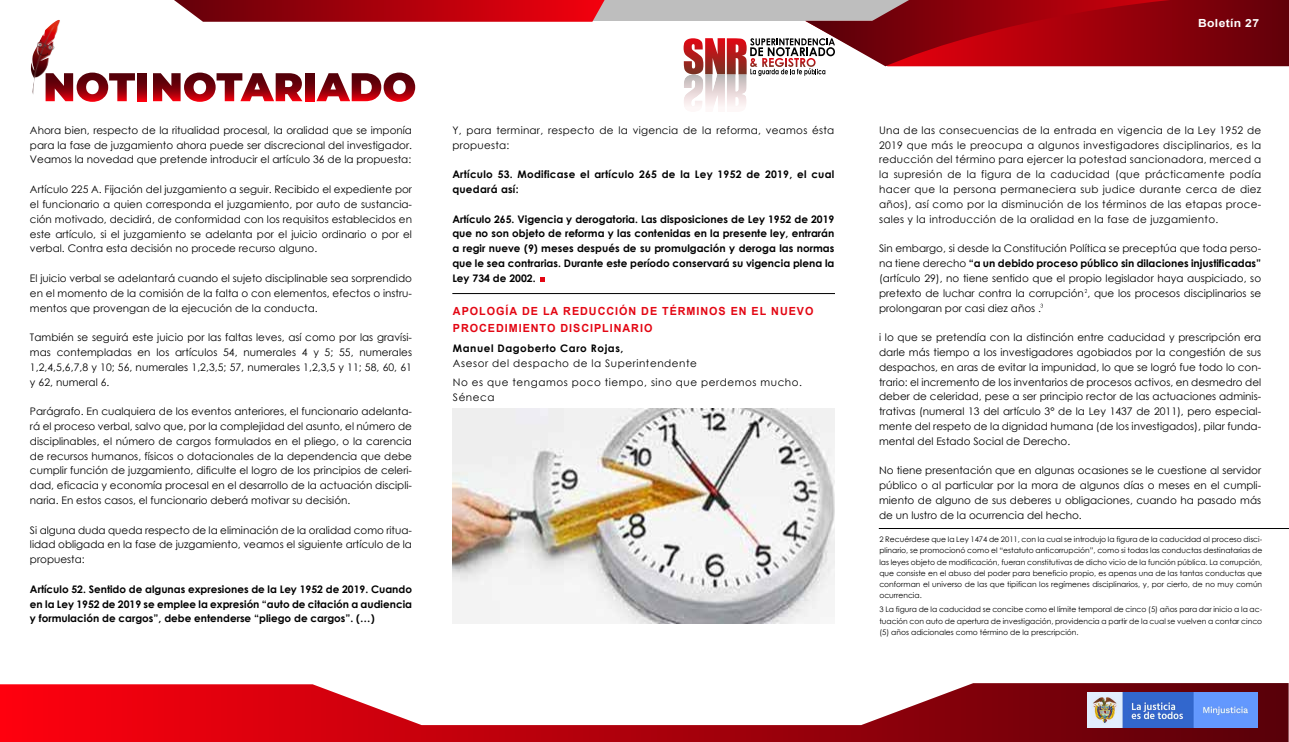
<style>
.page{position:relative;width:1289px;height:742px;background:#fff}
.page>*{position:absolute;margin:0;border:0;box-sizing:border-box;transform-origin:0 0}
.t1{font:700 11.2px/17.2px "Arial";letter-spacing:.09em;color:#e30613;scale:.96 1}
.t2{font:700 11.2px "Arial";letter-spacing:.025em;color:#fff;scale:1.08 1}
.t3{font:10.4px/14.8px "Century Gothic";color:#000;text-align:justify}
.t4{font:700 10.4px/14.8px "Century Gothic";color:#000;text-align:justify}
.t5{font:10.4px/18.6px "Century Gothic";letter-spacing:.055em;color:#000}
.t6{font:700 10.4px/14.8px "Century Gothic";letter-spacing:.025em;color:#000}
.t7{font:10.4px/14.8px "Century Gothic";letter-spacing:.025em;color:#000}
.t8{font:700 10.4px "Century Gothic";letter-spacing:.055em;color:#000}
.t9{font:7.6px/11.2px "Century Gothic";color:#000;text-align:justify}
.s1{font-weight:700}
</style>
<div class="page">
<svg style="left:0;top:683px;width:1289px;height:59px"></svg>
<img style="left:31px;top:20px;width:29px;height:75px">
<svg style="left:46px;top:73px;width:89px;height:29px"></svg>
<svg style="left:137px;top:73px;width:10px;height:28px"></svg>
<img style="left:1087px;top:692px;width:171px;height:36px">
<svg style="left:540px;top:277px;width:5px;height:5px"></svg>
<hr style="left:452px;top:293px;width:383px;height:1px;background:#000">
<hr style="left:879px;top:528px;width:410px;height:1px;background:#000">
<img style="left:453px;top:409px;width:381px;height:214px">
<svg style="left:153px;top:0;width:1136px;height:106px"></svg>
<p class="t3" style="left:30px;top:123px;width:384px">Ahora bien, respecto de la ritualidad procesal, la oralidad que se imponía para la fase de juzgamiento ahora puede ser discrecional del investigador.<br>Veamos la novedad que pretende introducir el artículo 36 de la propuesta:</p>
<p class="t3" style="left:30px;top:182px;width:384px">Artículo 225 A. Fijación del juzgamiento a seguir. Recibido el expediente por el funcionario a quien corresponda el juzgamiento, por auto de sustancia&shy;ción motivado, decidirá, de conformidad con los requisitos establecidos en este artículo, si el juzgamiento se adelanta por el juicio ordinario o por el verbal. Contra esta decisión no procede recurso alguno.</p>
<p class="t3" style="left:30px;top:271px;width:384px">El juicio verbal se adelantará cuando el sujeto disciplinable sea sorprendido en el momento de la comisión de la falta o con elementos, efectos o instru&shy;mentos que provengan de la ejecución de la conducta.</p>
<p class="t3" style="left:30px;top:330px;width:384px">También se seguirá este juicio por las faltas leves, así como por las gravísi&shy;mas contempladas en los artículos 54, numerales 4 y 5; 55, numerales 1,2,4,5,6,7,8 y 10; 56, numerales 1,2,3,5; 57, numerales 1,2,3,5 y 11; 58, 60, 61 y 62, numeral 6.</p>
<p class="t3" style="left:30px;top:404px;width:384px">Parágrafo. En cualquiera de los eventos anteriores, el funcionario adelanta&shy;rá el proceso verbal, salvo que, por la complejidad del asunto, el número de disciplinables, el número de cargos formulados en el pliego, o la carencia de recursos humanos, físicos o dotacionales de la dependencia que debe cumplir función de juzgamiento, dificulte el logro de los principios de celeri&shy;dad, eficacia y economía procesal en el desarrollo de la actuación discipli&shy;naria. En estos casos, el funcionario deberá motivar su decisión.</p>
<p class="t3" style="left:30px;top:522px;width:384px">Si alguna duda queda respecto de la eliminación de la oralidad como ritua&shy;lidad obligada en la fase de juzgamiento, veamos el siguiente artículo de la propuesta:</p>
<p class="t4" style="left:30px;top:581px;width:384px">Artículo 52. Sentido de algunas expresiones de la Ley 1952 de 2019. Cuando en la Ley 1952 de 2019 se emplee la expresión “auto de citación a audiencia y formulación de cargos”, debe entenderse “pliego de cargos”. (…)</p>
<p class="t7" style="left:452px;top:122px;width:384px">Y, para terminar, respecto de la vigencia de la reforma, veamos ésta propuesta:</p>
<p class="t6" style="left:452px;top:167px;width:384px">Artículo 53. Modificase el artículo 265 de la Ley 1952 de 2019, el cual quedará así:</p>
<p class="t4" style="left:452px;top:211px;width:384px">Artículo 265. Vigencia y derogatoria. Las disposiciones de Ley 1952 de 2019 que no son objeto de reforma y las contenidas en la presente ley, entrarán a regir nueve (9) meses después de su promulgación y deroga las normas que le sea contrarias. Durante este período conservará su vigencia plena la Ley 734 de 2002.</p>
<p class="t1" style="left:453px;top:302px;width:377px">APOLOGÍA DE LA REDUCCIÓN DE TÉRMINOS EN EL NUEVO<br>PROCEDIMIENTO DISCIPLINARIO</p>
<p class="t8" style="left:453px;top:341px;width:172px">Manuel Dagoberto Caro Rojas,</p>
<p class="t5" style="left:453px;top:354px;width:351px">Asesor del despacho de la Superintendente<br>No es que tengamos poco tiempo, sino que perdemos mucho.</p>
<p class="t3" style="left:453px;top:389px;width:43px">Séneca</p>
<p class="t2" style="left:1198px;top:15px;width:58px">Boletín 27</p>
<p class="t3" style="left:879px;top:122px;width:384px">Una de las consecuencias de la entrada en vigencia de la Ley 1952 de 2019 que más le preocupa a algunos investigadores disciplinarios, es la reducción del término para ejercer la potestad sancionadora, merced a la supresión de la figura de la caducidad (que prácticamente podía hacer que la persona permaneciera sub judice durante cerca de diez años), así como por la disminución de los términos de las etapas proce&shy;sales y la introducción de la oralidad en la fase de juzgamiento.</p>
<p class="t3" style="left:879px;top:241px;width:384px">Sin embargo, si desde la Constitución Política se preceptúa que toda perso&shy;na tiene derecho <span class="s1">“a un debido proceso público sin dilaciones injustificadas” </span>(artículo 29), no tiene sentido que el propio legislador haya auspiciado, so pretexto de luchar contra la corrupción , que los procesos disciplinarios se prolongaran por casi diez años .</p>
<p class="t3" style="left:879px;top:330px;width:384px">i lo que se pretendía con la distinción entre caducidad y prescripción era darle más tiempo a los investigadores agobiados por la congestión de sus despachos, en aras de evitar la impunidad, lo que se logró fue todo lo con&shy;trario: el incremento de los inventarios de procesos activos, en desmedro del deber de celeridad, pese a ser principio rector de las actuaciones adminis&shy;trativas (numeral 13 del artículo 3° de la Ley 1437 de 2011), pero especial&shy;mente del respeto de la dignidad humana (de los investigados), pilar funda&shy;mental del Estado Social de Derecho.</p>
<p class="t3" style="left:879px;top:463px;width:384px">No tiene presentación que en algunas ocasiones se le cuestione al servidor público o al particular por la mora de algunos días o meses en el cumpli&shy;miento de alguno de sus deberes u obligaciones, cuando ha pasado más de un lustro de la ocurrencia del hecho.</p>
<p class="t9" style="left:879px;top:534px;width:384px">2 Recuérdese que la Ley 1474 de 2011, con la cual se introdujo la figura de la caducidad al proceso disci&shy;plinario, se promocionó como el “estatuto anticorrupción”, como si todas las conductas destinatarias de las leyes objeto de modificación, fueran constitutivas de dicho vicio de la función pública. La corrupción, que consiste en el abuso del poder para beneficio propio, es apenas una de las tantas conductas que conforman el universo de las que tipifican los regímenes disciplinarios, y, por cierto, de no muy común ocurrencia.</p>
<p class="t9" style="left:879px;top:604px;width:384px">3 La figura de la caducidad se concibe como el límite temporal de cinco (5) años para dar inicio a la ac&shy;tuación con auto de apertura de investigación, providencia a partir de la cual se vuelven a contar cinco (5) años adicionales como término de la prescripción.</p>
</div>
